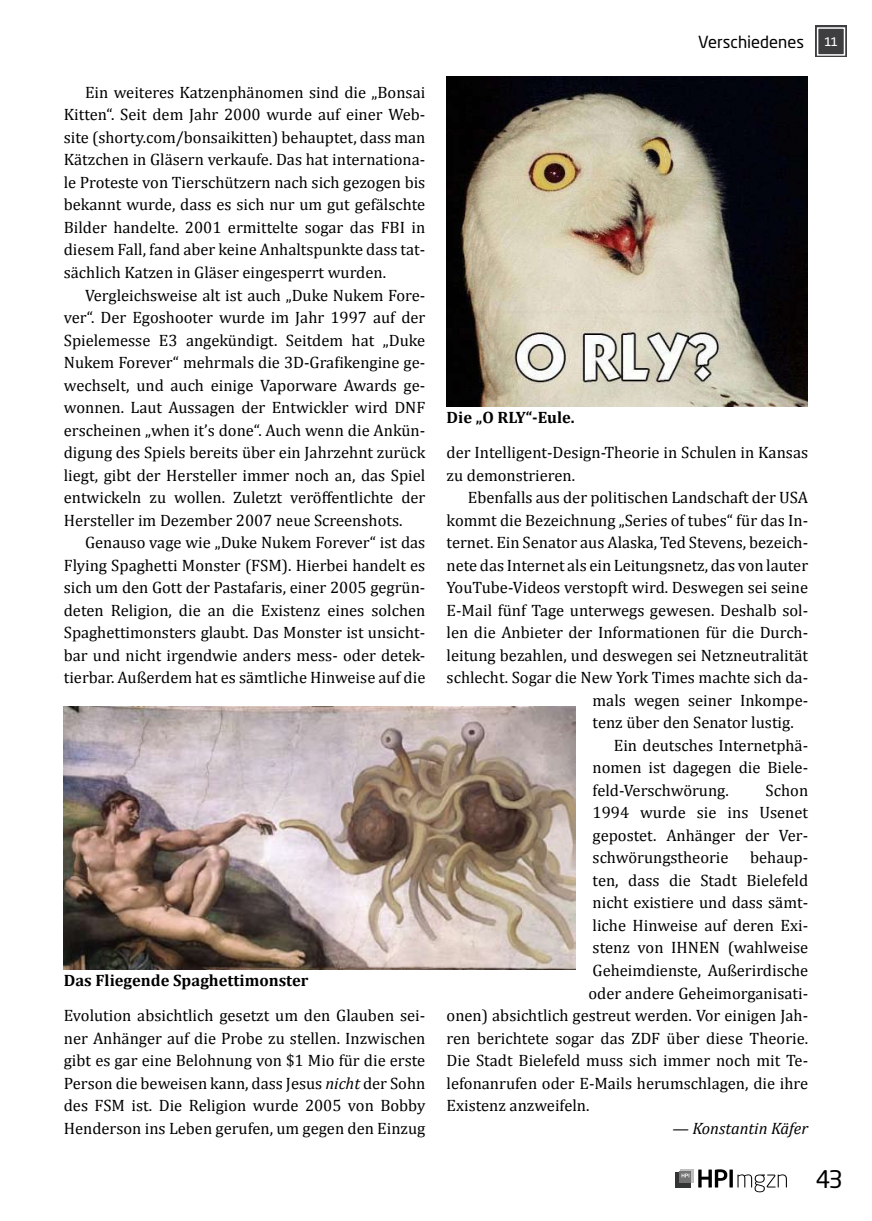
<style>
.page{position:relative;width:872px;height:1221px;background:#fff}
.page>*{position:absolute;margin:0;border:0;box-sizing:border-box;transform-origin:0 0}
.t1{font:24px "Neo Sans Std";color:#000}
.t2{font:16.5px/22.5px "Cambria";color:#000;text-align:justify}
.t3{font:700 16.5px "Cambria";color:#000}
.t4{font:italic 16.5px "Cambria";color:#000}
.t5{font:16.5px "Neo Sans Std";color:#000}
.s1{font-style:italic}
.s2{font-family:"Consolas";font-size:13.5px;color:#fff}
</style>
<div class="page">
<svg style="left:675px;top:1171px;width:16px;height:16px"></svg>
<div style="left:680px;top:1169px;width:13px;height:13px;background:#bebfbf"></div>
<svg style="left:680px;top:1171px;width:11px;height:11px"></svg>
<svg style="left:681px;top:1173px;width:8px;height:4px"></svg>
<svg style="left:698px;top:1169px;width:29px;height:18px"></svg>
<svg style="left:729px;top:1169px;width:4px;height:18px"></svg>
<svg style="left:737px;top:1174px;width:50px;height:18px"></svg>
<div style="left:815px;top:26px;width:32px;height:31px;background:#3e3e40"></div>
<div style="left:817px;top:27px;width:28px;height:29px;border:2px solid #fff"></div>
<img style="left:446px;top:77px;width:361px;height:329px">
<img style="left:64px;top:706px;width:511px;height:263px">
<p class="t2" style="left:64px;top:81px;width:363px;text-indent:21px">Ein weiteres Katzenphänomen sind die „Bonsai Kitten“. Seit dem Jahr 2000 wurde auf einer Web&shy;site (shorty.com/bonsaikitten) behauptet, dass man Kätzchen in Gläsern verkaufe. Das hat internationa&shy;le Proteste von Tierschützern nach sich gezogen bis bekannt wurde, dass es sich nur um gut gefälschte Bilder handelte. 2001 ermittelte sogar das FBI in diesem Fall, fand aber keine Anhaltspunkte dass tat&shy;sächlich Katzen in Gläser eingesperrt wurden.</p>
<p class="t2" style="left:64px;top:283px;width:363px;text-indent:21px">Vergleichsweise alt ist auch „Duke Nukem Fore&shy;ver“. Der Egoshooter wurde im Jahr 1997 auf der Spielemesse E3 angekündigt. Seitdem hat „Duke Nukem Forever“ mehrmals die 3D-Grafikengine ge&shy;wechselt, und auch einige Vaporware Awards ge&shy;wonnen. Laut Aussagen der Entwickler wird DNF erscheinen „when it’s done“. Auch wenn die Ankün&shy;digung des Spiels bereits über ein Jahrzehnt zurück liegt, gibt der Hersteller immer noch an, das Spiel entwickeln zu wollen. Zuletzt veröffentlichte der Hersteller im Dezember 2007 neue Screenshots.</p>
<p class="t2" style="left:64px;top:531px;width:363px;text-indent:21px">Genauso vage wie „Duke Nukem Forever“ ist das Flying Spaghetti Monster (FSM). Hierbei handelt es sich um den Gott der Pastafaris, einer 2005 gegrün&shy;deten Religion, die an die Existenz eines solchen Spaghettimonsters glaubt. Das Monster ist unsicht&shy;bar und nicht irgendwie anders mess- oder detek&shy;tierbar. Außerdem hat es sämtliche Hinweise auf die</p>
<p class="t3" style="left:64px;top:970px;width:246px">Das Fliegende Spaghettimonster</p>
<p class="t2" style="left:64px;top:1004px;width:363px">Evolution absichtlich gesetzt um den Glauben sei&shy;ner Anhänger auf die Probe zu stellen. Inzwischen gibt es gar eine Belohnung von $1 Mio für die erste Person die beweisen kann, dass Jesus <span class="s1">nicht</span> der Sohn des FSM ist. Die Religion wurde 2005 von Bobby Henderson ins Leben gerufen, um gegen den Einzug</p>
<p class="t5" style="left:698px;top:32px;width:142px">Verschiedenes <span class="s2">11</span></p>
<p class="t3" style="left:446px;top:407px;width:129px">Die „O RLY“-Eule.</p>
<p class="t2" style="left:446px;top:441px;width:363px">der Intelligent-Design-Theorie in Schulen in Kansas zu demonstrieren.</p>
<p class="t2" style="left:468px;top:486px;width:342px">Ebenfalls aus der politischen Landschaft der USA</p>
<p class="t2" style="left:446px;top:508px;width:363px">kommt die Bezeichnung „Series of tubes“ für das In-</p>
<p class="t2" style="left:446px;top:531px;width:363px">ternet. Ein Senator aus Alaska, Ted Stevens, bezeich-</p>
<p class="t2" style="left:446px;top:553px;width:363px">nete das Internet als ein Leitungsnetz, das von lauter</p>
<p class="t2" style="left:446px;top:576px;width:363px">YouTube-Videos verstopft wird. Deswegen sei seine</p>
<p class="t2" style="left:446px;top:598px;width:363px">E-Mail fünf Tage unterwegs gewesen. Deshalb sol-</p>
<p class="t2" style="left:446px;top:621px;width:363px">len die Anbieter der Informationen für die Durch-</p>
<p class="t2" style="left:446px;top:643px;width:363px">leitung bezahlen, und deswegen sei Netzneutralität</p>
<p class="t2" style="left:446px;top:666px;width:363px">schlecht. Sogar die New York Times machte sich da-</p>
<p class="t2" style="left:592px;top:688px;width:217px">mals wegen seiner Inkompe-</p>
<p class="t2" style="left:592px;top:711px;width:203px">tenz über den Senator lustig.</p>
<p class="t2" style="left:614px;top:733px;width:196px">Ein deutsches Internetphä-</p>
<p class="t2" style="left:592px;top:756px;width:217px">nomen ist dagegen die Biele-</p>
<p class="t2" style="left:592px;top:778px;width:138px">feld-Verschwörung.</p>
<p class="t2" style="left:592px;top:778px;width:217px;text-indent:173px">Schon 1994 wurde sie ins Usenet gepostet. Anhänger der Ver&shy;schwörungstheorie</p>
<p class="t2" style="left:750px;top:846px;width:59px">behaup-</p>
<p class="t2" style="left:592px;top:868px;width:217px">ten, dass die Stadt Bielefeld</p>
<p class="t2" style="left:592px;top:891px;width:217px">nicht existiere und dass sämt-</p>
<p class="t2" style="left:592px;top:913px;width:217px">liche Hinweise auf deren Exi-</p>
<p class="t2" style="left:592px;top:936px;width:217px">stenz von IHNEN (wahlweise</p>
<p class="t2" style="left:592px;top:958px;width:217px">Geheimdienste, Außerirdische</p>
<p class="t2" style="left:588px;top:981px;width:221px">oder andere Geheimorganisati-</p>
<p class="t2" style="left:446px;top:1004px;width:363px">onen) absichtlich gestreut werden. Vor einigen Jah-</p>
<p class="t2" style="left:446px;top:1026px;width:363px">ren berichtete sogar das ZDF über diese Theorie.</p>
<p class="t2" style="left:446px;top:1049px;width:363px">Die Stadt Bielefeld muss sich immer noch mit Te-</p>
<p class="t2" style="left:446px;top:1071px;width:363px">lefonanrufen oder E-Mails herumschlagen, die ihre</p>
<p class="t2" style="left:446px;top:1094px;width:144px">Existenz anzweifeln.</p>
<p class="t4" style="left:672px;top:1117px;width:137px">— Konstantin Käfer</p>
<h1 class="t1" style="left:816px;top:1163px;width:29px">43</h1>
</div>
